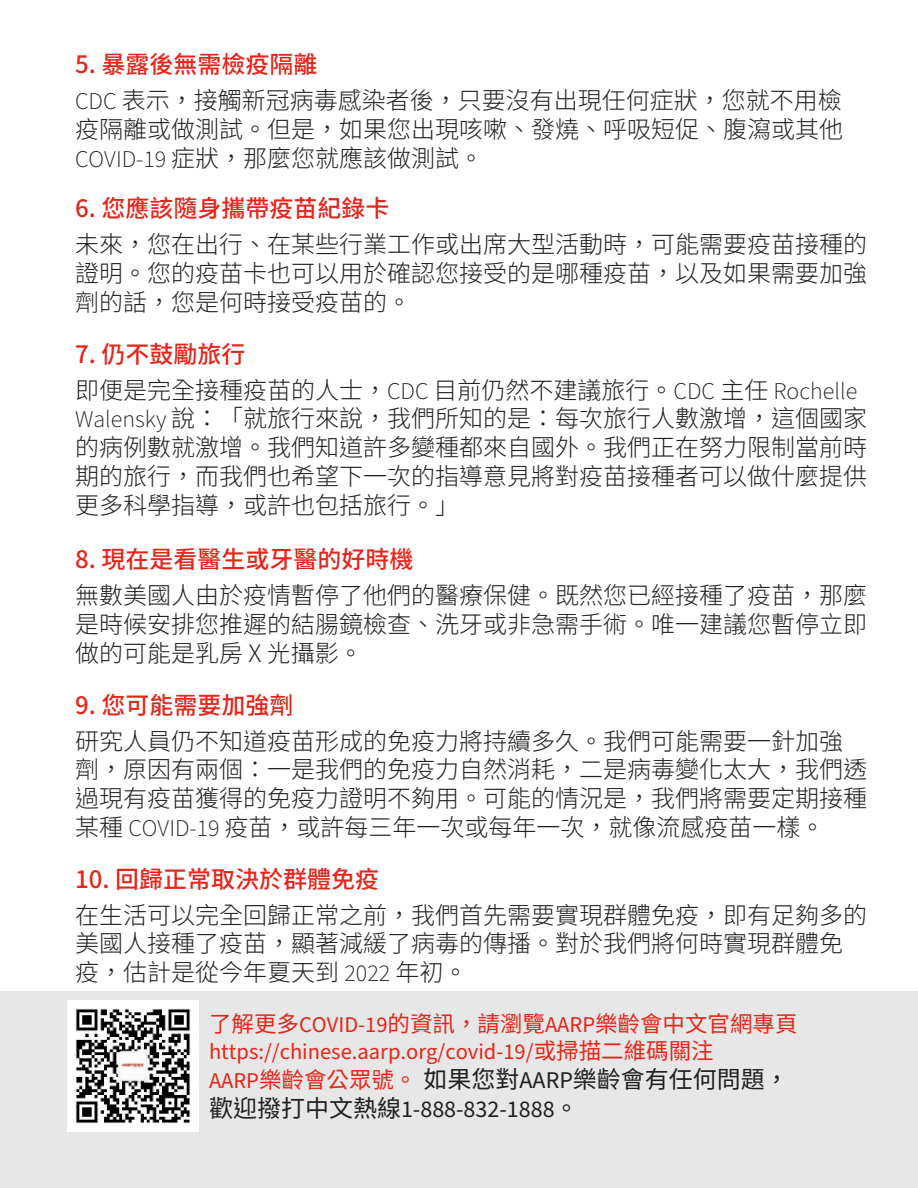
<style>
.page{position:relative;width:918px;height:1188px;background:#fff}
.page>*{position:absolute;margin:0;border:0;box-sizing:border-box;transform-origin:0 0}
.t1{font:300 24px/28.8px "Noto Sans CJ Ktc";color:#231f20}
.t2{font:24px/28.8px "Noto Sans CJ Ktc";color:#231f20}
.t3{font:500 24px "Noto Sans CJ Ktc";color:#e5261b}
.t4{font:22.5px/27px "Source Sans Pro";color:#e5261b}
.s1{font-family:"Source Sans Pro"}
.s2{font-weight:500;color:#e5261b}
.s3{font-family:"Noto Sans CJ Ktc"}
.s4{font-family:"Source Sans Pro";font-size:22.5px;color:#e5261b}
.s5{font-size:22.5px;color:#e5261b}
</style>
<div class="page">
<div style="left:0;top:991px;width:918px;height:197px;background:#e6e7e6"></div>
<img style="left:68px;top:1000px;width:131px;height:131px">
<p class="t3" style="left:75px;top:51px;width:244px">5. 暴露後無需檢疫隔離</p>
<p class="t1" style="left:75px;top:86px;width:769px;text-align:justify"><span class="s1">CDC</span> 表示，接觸新冠病毒感染者後，只要沒有出現任何症狀，您就不用檢疫隔離或做測試。但是，如果您出現咳嗽、發燒、呼吸短促、腹瀉或其他<span class="s1">COVID-19</span> 症狀，那麼您就應該做測試。</p>
<p class="t1" style="left:75px;top:191px;width:793px;line-height:36px"><span class="s2">6. 您應該隨身攜帶疫苗紀錄卡<br></span>未來，您在出行、在某些行業工作或出席大型活動時，可能需要疫苗接種的</p>
<p class="t1" style="left:75px;top:259px;width:793px">證明。您的疫苗卡也可以用於確認您接受的是哪種疫苗，以及如果需要加強劑的話，您是何時接受疫苗的。</p>
<p class="t3" style="left:75px;top:340px;width:172px">7. 仍不鼓勵旅行</p>
<p class="t1" style="left:75px;top:376px;width:794px">即便是完全接種疫苗的人士，<span class="s1">CDC</span> 目前仍然不建議旅行。<span class="s1">CDC</span> 主任 <span class="s1">Rochelle Walensky</span> 說：「就旅行來說，我們所知的是：每次旅行人數激增，這個國家的病例數就激增。我們知道許多變種都來自國外。我們正在努力限制當前時期的旅行，而我們也希望下一次的指導意見將對疫苗接種者可以做什麼提供更多科學指導，或許也包括旅行。」</p>
<p class="t1" style="left:75px;top:542px;width:793px;line-height:36px"><span class="s2">8. 現在是看醫生或牙醫的好時機<br></span>無數美國人由於疫情暫停了他們的醫療保健。既然您已經接種了疫苗，那麼</p>
<p class="t1" style="left:75px;top:610px;width:793px">是時候安排您推遲的結腸鏡檢查、洗牙或非急需手術。唯一建議您暫停立即做的可能是乳房 X 光攝影。</p>
<p class="t1" style="left:75px;top:687px;width:769px;line-height:36px"><span class="s2">9. 您可能需要加強劑<br></span>研究人員仍不知道疫苗形成的免疫力將持續多久。我們可能需要一針加強</p>
<p class="t1" style="left:75px;top:756px;width:793px;text-align:justify">劑，原因有兩個：一是我們的免疫力自然消耗，二是病毒變化太大，我們透過現有疫苗獲得的免疫力證明不夠用。可能的情況是，我們將需要定期接種某種 <span class="s1">COVID-19</span> 疫苗，或許每三年一次或每年一次，就像流感疫苗一樣。</p>
<p class="t1" style="left:75px;top:861px;width:793px;line-height:36px"><span class="s2">10. 回歸正常取決於群體免疫<br></span>在生活可以完全回歸正常之前，我們首先需要實現群體免疫，即有足夠多的</p>
<p class="t1" style="left:75px;top:930px;width:769px">美國人接種了疫苗，顯著減緩了病毒的傳播。對於我們將何時實現群體免疫，估計是從今年夏天到 <span class="s1">2022</span> 年初。</p>
<p class="t4" style="left:209px;top:1012px;width:590px"><span class="s3">了解更多</span>COVID-19<span class="s3">的資訊，請瀏覽</span>AARP<span class="s3">樂齡會中文官網專頁</span>https://chinese.aarp.org/covid-19/<span class="s3">或掃描二維碼關注</span></p>
<p class="t2" style="left:209px;top:1065px;width:581px"><span class="s4">AARP</span><span class="s5">樂齡會公眾號。</span>如果您對<span class="s1">AARP</span>樂齡會有任何問題，歡迎撥打中文熱線<span class="s1">1-888-832-1888</span>。</p>
</div>
